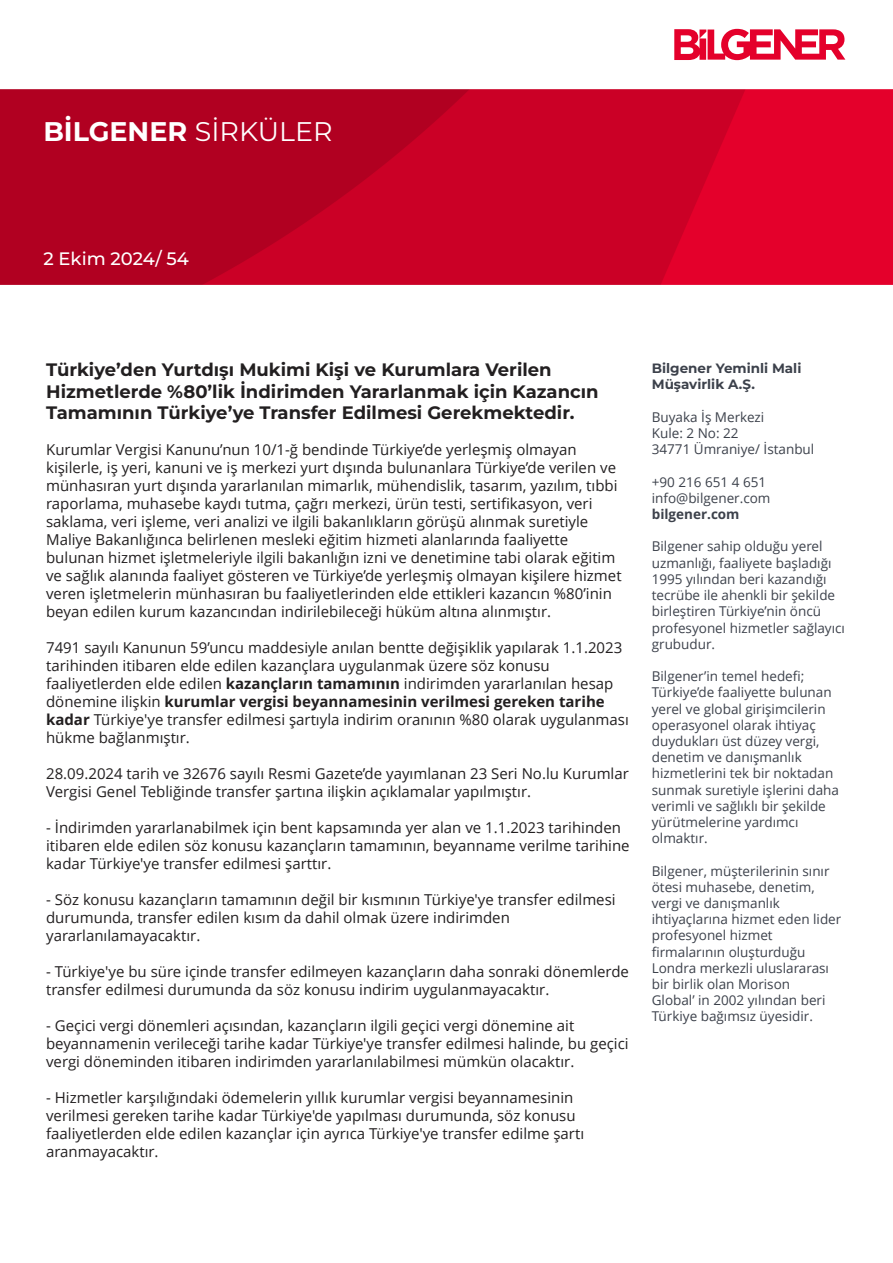
<style>
.page{position:relative;width:893px;height:1263px;background:#fff}
.page>*{position:absolute;margin:0;border:0;box-sizing:border-box;transform-origin:0 0}
.t1{font:700 27px "Montserrat";color:#fff}
.t2{font:700 18px/21.6px "Montserrat";color:#221f20}
.t3{font:18px "Myriad Pro";color:#000}
.t4{font:500 18px "Montserrat";color:#fff}
.t5{font:15px/18px "Open Sans";color:#221f20}
.t6{font:13.5px/16.2px "Open Sans";color:#3c414b}
.t7{font:700 13.5px/16.2px "Montserrat";color:#3c414b}
.t8{font:700 13.5px "Open Sans";color:#3c414b}
.s1{font-weight:400}
.s2{font-weight:700}
</style>
<div class="page">
<img style="left:0;top:89px;width:893px;height:196px">
<svg style="left:674px;top:29px;width:171px;height:31px"></svg>
<h1 class="t1" style="left:43px;top:113px;width:291px">BİLGENER <span class="s1">SİRKÜLER</span></h1>
<p class="t4" style="left:43px;top:247px;width:147px">2 Ekim 2024/ 54</p>
<p class="t2" style="left:46px;top:358px;width:554px">Türkiye’den Yurtdışı Mukimi Kişi ve Kurumlara Verilen<br>Hizmetlerde %80’lik İndirimden Yararlanmak için Kazancın<br>Tamamının Türkiye’ye Transfer Edilmesi Gerekmektedir.</p>
<p class="t5" style="left:46px;top:440px;width:577px">Kurumlar Vergisi Kanunu’nun 10/1-ğ bendinde Türkiye’de yerleşmiş olmayan kişilerle, iş yeri, kanuni ve iş merkezi yurt dışında bulunanlara Türkiye’de verilen ve münhasıran yurt dışında yararlanılan mimarlık, mühendislik, tasarım, yazılım, tıbbi raporlama, muhasebe kaydı tutma, çağrı merkezi, ürün testi, sertifikasyon, veri saklama, veri işleme, veri analizi ve ilgili bakanlıkların görüşü alınmak suretiyle Maliye Bakanlığınca belirlenen mesleki eğitim hizmeti alanlarında faaliyette bulunan hizmet işletmeleriyle ilgili bakanlığın izni ve denetimine tabi olarak eğitim ve sağlık alanında faaliyet gösteren ve Türkiye’de yerleşmiş olmayan kişilere hizmet veren işletmelerin münhasıran bu faaliyetlerinden elde ettikleri kazancın %80’inin beyan edilen kurum kazancından indirilebileceği hüküm altına alınmıştır.</p>
<p class="t5" style="left:46px;top:638px;width:584px">7491 sayılı Kanunun 59’uncu maddesiyle anılan bentte değişiklik yapılarak 1.1.2023 tarihinden itibaren elde edilen kazançlara uygulanmak üzere söz konusu faaliyetlerden elde edilen <span class="s2">kazançların tamamının</span> indirimden yararlanılan hesap dönemine ilişkin <span class="s2">kurumlar vergisi beyannamesinin verilmesi gereken tarihe kadar</span> Türkiye'ye transfer edilmesi şartıyla indirim oranının %80 olarak uygulanması hükme bağlanmıştır.</p>
<p class="t5" style="left:46px;top:764px;width:584px">28.09.2024 tarih ve 32676 sayılı Resmi Gazete’de yayımlanan 23 Seri No.lu Kurumlar<br>Vergisi Genel Tebliğinde transfer şartına ilişkin açıklamalar yapılmıştır.</p>
<p class="t5" style="left:46px;top:818px;width:585px">- İndirimden yararlanabilmek için bent kapsamında yer alan ve 1.1.2023 tarihinden itibaren elde edilen söz konusu kazançların tamamının, beyanname verilme tarihine kadar Türkiye'ye transfer edilmesi şarttır.</p>
<p class="t5" style="left:46px;top:890px;width:571px">- Söz konusu kazançların tamamının değil bir kısmının Türkiye'ye transfer edilmesi durumunda, transfer edilen kısım da dahil olmak üzere indirimden yararlanılamayacaktır.</p>
<p class="t5" style="left:46px;top:962px;width:584px">- Türkiye'ye bu süre içinde transfer edilmeyen kazançların daha sonraki dönemlerde transfer edilmesi durumunda da söz konusu indirim uygulanmayacaktır.</p>
<p class="t5" style="left:46px;top:1016px;width:584px">- Geçici vergi dönemleri açısından, kazançların ilgili geçici vergi dönemine ait beyannamenin verileceği tarihe kadar Türkiye'ye transfer edilmesi halinde, bu geçici vergi döneminden itibaren indirimden yararlanılabilmesi mümkün olacaktır.</p>
<p class="t5" style="left:46px;top:1088px;width:539px">- Hizmetler karşılığındaki ödemelerin yıllık kurumlar vergisi beyannamesinin verilmesi gereken tarihe kadar Türkiye'de yapılması durumunda, söz konusu faaliyetlerden elde edilen kazançlar için ayrıca Türkiye'ye transfer edilme şartı aranmayacaktır.</p>
<p class="t7" style="left:652px;top:360px;width:151px">Bilgener Yeminli Mali<br>Müşavirlik A.Ş.</p>
<p class="t6" style="left:652px;top:408px;width:164px">Buyaka İş Merkezi<br>Kule: 2 No: 22<br>34771 Ümraniye/ İstanbul</p>
<p class="t6" style="left:652px;top:473px;width:120px">+90 216 651 4 651 info@bilgener.com</p>
<p class="t8" style="left:652px;top:505px;width:89px">bilgener.com</p>
<p class="t6" style="left:652px;top:538px;width:195px">Bilgener sahip olduğu yerel uzmanlığı, faaliyete başladığı<br>1995 yılından beri kazandığı tecrübe ile ahenkli bir şekilde birleştiren Türkiye’nin öncü profesyonel hizmetler sağlayıcı grubudur.</p>
<p class="t6" style="left:652px;top:668px;width:189px">Bilgener’in temel hedefi;<br>Türkiye’de faaliyette bulunan yerel ve global girişimcilerin operasyonel olarak ihtiyaç duydukları üst düzey vergi, denetim ve danışmanlık hizmetlerini tek bir noktadan sunmak suretiyle işlerini daha verimli ve sağlıklı bir şekilde yürütmelerine yardımcı olmaktır.</p>
<p class="t6" style="left:652px;top:862px;width:191px">Bilgener, müşterilerinin sınır ötesi muhasebe, denetim, vergi ve danışmanlık ihtiyaçlarına hizmet eden lider profesyonel hizmet firmalarının oluşturduğu<br>Londra merkezli uluslararası bir birlik olan Morison<br>Global’ in 2002 yılından beri<br>Türkiye bağımsız üyesidir.</p>
<p class="t3" style="left:641px;top:503px;width:143px">www.bilgener.com</p>
</div>
